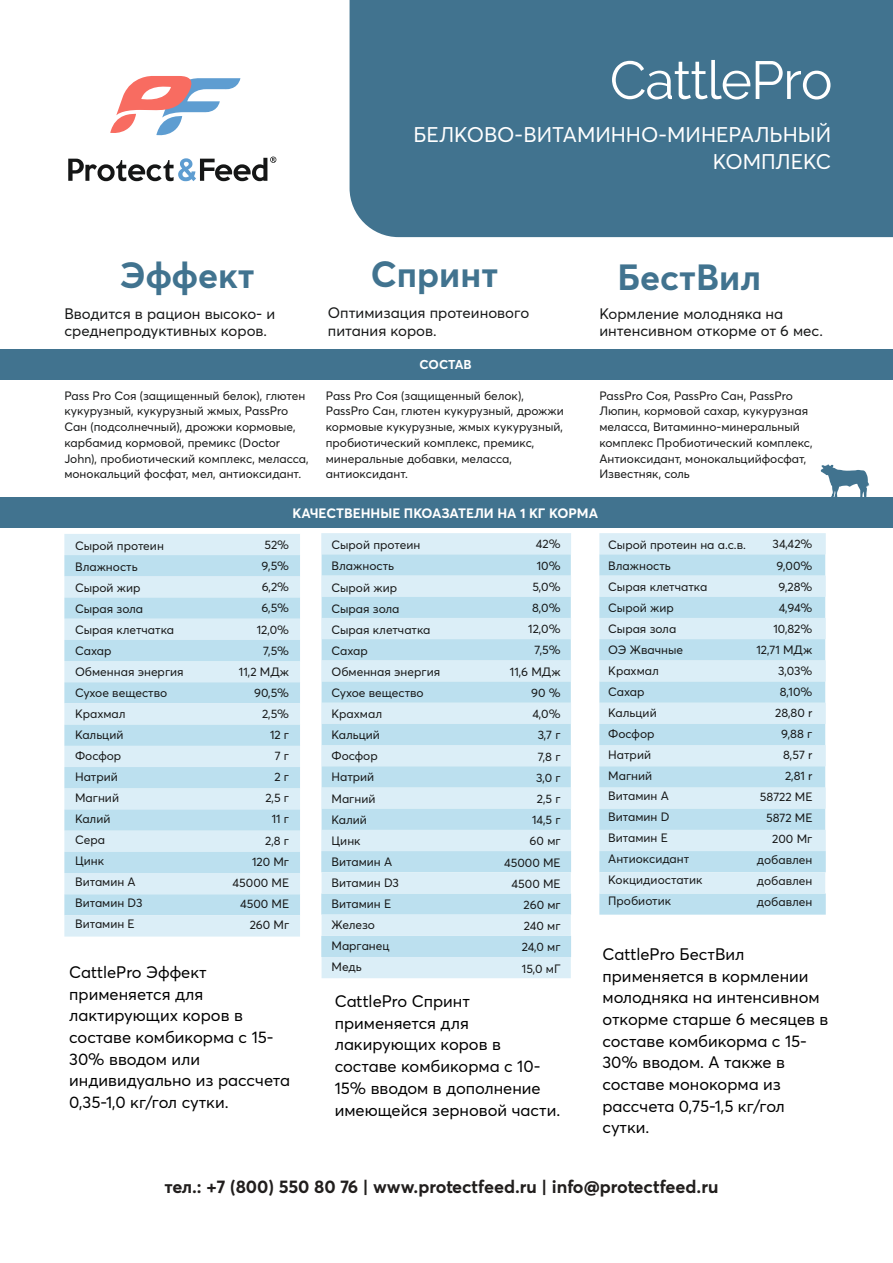
<style>
.page{position:relative;width:893px;height:1263px;background:#fff}
.page>*{position:absolute;margin:0;border:0;box-sizing:border-box;transform-origin:0 0}
.t1{font:700 36px "Averta CY";color:#41738f}
.t2{font:21px/27.6px "Averta CY";color:#fff;text-align:right}
.t3{font:700 18px "Averta CY";color:#211e1d}
.t4{font:16.5px/21.8px "Averta CY";color:#000}
.t5{font:15px/17.7px "Averta CY";color:#151616}
.t6{font:700 13.5px "Averta CY";color:#fff}
.t7{font:700 12.75px "Averta CY";color:#fff}
.t8{font:12px/21px "Averta CY";color:#151616}
</style>
<div class="page">
<div style="left:350px;top:0;width:543px;height:237px;background:#41738f"></div>
<svg style="left:110px;top:76px;width:130px;height:60px"></svg>
<svg style="left:68px;top:157px;width:208px;height:24px"></svg>
<div style="left:0;top:497px;width:893px;height:31px;background:#41738f"></div>
<div style="left:599px;top:533px;width:227px;height:318px;background:#dbeef7"></div>
<svg style="left:599px;top:851px;width:227px;height:64px;background:#c7e5f1"></svg>
<svg style="left:599px;top:554px;width:226px;height:276px;background:#cae6f2"></svg>
<svg style="left:321px;top:851px;width:250px;height:127px;background:#cce7f3"></svg>
<div style="left:321px;top:533px;width:250px;height:318px;background:#dbeef7"></div>
<svg style="left:322px;top:554px;width:249px;height:276px;background:#cae6f2"></svg>
<svg style="left:64px;top:534px;width:236px;height:402px;background:#cce7f3"></svg>
<div style="left:0;top:349px;width:893px;height:31px;background:#41738f"></div>
<svg style="left:821px;top:464px;width:48px;height:33px"></svg>
<svg style="left:612px;top:60px;width:218px;height:40px"></svg>
<h2 class="t2" style="left:413px;top:120px;width:419px">БЕЛКОВО-ВИТАМИННО-МИНЕРАЛЬНЫЙ<br>КОМПЛЕКС</h2>
<h1 class="t1" style="left:120px;top:253px;width:136px">Эффект</h1>
<h1 class="t1" style="left:371px;top:252px;width:129px">Спринт</h1>
<h1 class="t1" style="left:617px;top:255px;width:145px">БестВил</h1>
<p class="t5" style="left:328px;top:304px;width:203px">Оптимизация протеинового питания коров.</p>
<p class="t5" style="left:64px;top:304px;width:212px">Вводится в рацион высоко- и среднепродуктивных коров.</p>
<p class="t5" style="left:599px;top:304px;width:225px">Кормление молодняка на интенсивном откорме от 6 мес.</p>
<p class="t8" style="left:64px;top:387px;width:246px;line-height:15.8px">Pass Pro Соя (защищенный белок), глютен кукурузный, кукурузный жмых, PassPro Сан (подсолнечный), дрожжи кормовые, карбамид кормовой, премикс (Doctor John), пробиотический комплекс, меласса, монокальций фосфат, мел, антиоксидант.</p>
<p class="t7" style="left:420px;top:357px;width:54px">СОСТАВ</p>
<p class="t8" style="left:326px;top:387px;width:240px;line-height:15.8px">Pass Pro Соя (защищенный белок),<br>PassPro Сан, глютен кукурузный, дрожжи кормовые кукурузные, жмых кукурузный, пробиотический комплекс, премикс, минеральные добавки, меласса, антиоксидант.</p>
<p class="t8" style="left:599px;top:387px;width:215px;line-height:15.8px">PassPro Соя, PassPro Сан, PassPro<br>Люпин, кормовой сахар, кукурузная меласса, Витаминно-минеральный комплекс Пробиотический комплекс,<br>Антиоксидант, монокальцийфосфат,<br>Известняк, соль</p>
<p class="t6" style="left:292px;top:504px;width:307px">КАЧЕСТВЕННЫЕ ПКОАЗАТЕЛИ НА 1 КГ КОРМА</p>
<p class="t8" style="left:75px;top:535px;width:90px">Сырой протеин<br>Влажность<br>Сырой жир<br>Сырая зола</p>
<p class="t8" style="left:264px;top:534px;width:26px">52%</p>
<p class="t8" style="left:331px;top:534px;width:90px">Сырой протеин</p>
<p class="t8" style="left:262px;top:555px;width:29px">9,5%<br>6,2%</p>
<p class="t8" style="left:331px;top:556px;width:64px">Влажность</p>
<p class="t8" style="left:331px;top:577px;width:67px">Сырой жир</p>
<p class="t8" style="left:261px;top:598px;width:29px">6,5%</p>
<p class="t8" style="left:331px;top:598px;width:69px">Сырая зола</p>
<p class="t8" style="left:75px;top:619px;width:100px">Сырая клетчатка</p>
<p class="t8" style="left:257px;top:619px;width:34px">12,0%</p>
<p class="t8" style="left:331px;top:619px;width:100px">Сырая клетчатка</p>
<p class="t8" style="left:75px;top:640px;width:38px">Сахар</p>
<p class="t8" style="left:75px;top:661px;width:110px">Обменная энергия</p>
<p class="t8" style="left:75px;top:682px;width:94px">Сухое вещество<br>Крахмал<br>Кальций<br>Фосфор<br>Натрий<br>Магний<br>Калий<br>Сера<br>Цинк</p>
<p class="t8" style="left:75px;top:892px;width:69px">Витамин D3<br>Витамин Е</p>
<p class="t8" style="left:75px;top:871px;width:62px">Витамин А</p>
<p class="t8" style="left:263px;top:640px;width:28px">7,5%</p>
<p class="t8" style="left:254px;top:682px;width:37px">90,5%</p>
<p class="t8" style="left:239px;top:661px;width:52px">11,2 МДж</p>
<p class="t8" style="left:262px;top:703px;width:29px;text-align:right">2,5%<br>12 г</p>
<p class="t8" style="left:274px;top:766px;width:16px">2 г</p>
<p class="t8" style="left:275px;top:745px;width:16px">7 г</p>
<p class="t8" style="left:265px;top:787px;width:25px;text-align:center">2,5 г<br>11 г</p>
<p class="t8" style="left:265px;top:830px;width:25px">2,8 г</p>
<p class="t8" style="left:233px;top:872px;width:58px">45000 ME</p>
<p class="t8" style="left:250px;top:914px;width:41px">260 Mг</p>
<p class="t8" style="left:252px;top:851px;width:39px">120 Mг</p>
<p class="t8" style="left:240px;top:893px;width:51px">4500 ME</p>
<p class="t8" style="left:331px;top:640px;width:38px">Сахар</p>
<p class="t8" style="left:331px;top:661px;width:110px">Обменная энергия</p>
<p class="t8" style="left:331px;top:682px;width:94px">Сухое вещество<br>Крахмал</p>
<p class="t8" style="left:331px;top:745px;width:48px">Фосфор</p>
<p class="t8" style="left:331px;top:724px;width:50px">Кальций</p>
<p class="t8" style="left:331px;top:767px;width:44px">Натрий</p>
<p class="t8" style="left:331px;top:788px;width:46px">Магний</p>
<p class="t8" style="left:331px;top:809px;width:37px">Калий</p>
<p class="t8" style="left:331px;top:830px;width:31px">Цинк</p>
<p class="t8" style="left:331px;top:851px;width:69px">Витамин А<br>Витамин D3</p>
<p class="t8" style="left:331px;top:893px;width:61px">Витамин Е</p>
<p class="t8" style="left:331px;top:914px;width:45px">Железо</p>
<p class="t8" style="left:536px;top:534px;width:26px">42%</p>
<p class="t8" style="left:532px;top:576px;width:30px">5,0%<br>8,0%</p>
<p class="t8" style="left:535px;top:640px;width:28px">7,5%</p>
<p class="t8" style="left:531px;top:682px;width:31px;text-align:center">90 %<br>4,0%<br>3,7 г<br>7,8 г</p>
<p class="t8" style="left:537px;top:555px;width:25px">10%</p>
<p class="t8" style="left:528px;top:618px;width:34px">12,0%</p>
<p class="t8" style="left:510px;top:661px;width:52px">11,6 МДж</p>
<p class="t8" style="left:536px;top:767px;width:26px">3,0 г</p>
<p class="t8" style="left:537px;top:788px;width:25px">2,5 г</p>
<p class="t8" style="left:532px;top:809px;width:30px">14,5 г</p>
<p class="t8" style="left:530px;top:830px;width:33px">60 мг</p>
<p class="t8" style="left:504px;top:852px;width:58px">45000 МЕ</p>
<p class="t8" style="left:512px;top:873px;width:51px">4500 МЕ</p>
<p class="t8" style="left:523px;top:894px;width:39px">260 мг</p>
<p class="t8" style="left:524px;top:915px;width:38px">240 мг</p>
<p class="t8" style="left:608px;top:534px;width:139px">Сырой протеин на а.с.в.</p>
<p class="t8" style="left:608px;top:576px;width:100px">Сырая клетчатка</p>
<p class="t8" style="left:608px;top:555px;width:64px">Влажность</p>
<p class="t8" style="left:608px;top:597px;width:67px">Сырой жир</p>
<p class="t8" style="left:608px;top:618px;width:69px">Сырая зола</p>
<p class="t8" style="left:608px;top:639px;width:76px">ОЭ Жвачные<br>Крахмал<br>Сахар</p>
<p class="t8" style="left:608px;top:723px;width:63px">Фосфор<br>Натрий<br>Магний<br>Витамин А<br>Витамин D<br>Витамин Е</p>
<p class="t8" style="left:608px;top:702px;width:50px">Кальций</p>
<p class="t8" style="left:608px;top:848px;width:82px">Антиоксидант</p>
<p class="t8" style="left:608px;top:869px;width:96px">Кокцидиостатик<br>Пробиотик</p>
<p class="t8" style="left:773px;top:534px;width:41px;text-align:center">34,42%<br>9,00%</p>
<p class="t8" style="left:779px;top:597px;width:35px">4,94%</p>
<p class="t8" style="left:778px;top:576px;width:35px">9,28%</p>
<p class="t8" style="left:773px;top:618px;width:41px">10,82%</p>
<p class="t8" style="left:778px;top:660px;width:36px">3,03%</p>
<p class="t8" style="left:775px;top:702px;width:39px;text-align:center">28,80 r<br>9,88 г</p>
<p class="t8" style="left:785px;top:765px;width:29px">2,81 r</p>
<p class="t8" style="left:756px;top:639px;width:57px">12,71 МДж</p>
<p class="t8" style="left:780px;top:681px;width:34px">8,10%</p>
<p class="t8" style="left:783px;top:744px;width:31px">8,57 r</p>
<p class="t8" style="left:760px;top:786px;width:54px">58722 ME</p>
<p class="t8" style="left:766px;top:807px;width:48px">5872 ME</p>
<p class="t8" style="left:757px;top:849px;width:57px">добавлен</p>
<p class="t8" style="left:772px;top:828px;width:42px">200 Mг</p>
<p class="t8" style="left:757px;top:870px;width:57px">добавлен добавлен</p>
<h3 class="t4" style="left:69px;top:961px;width:222px">СattleРro Эффект применяется для лактирующих коров в составе комбикорма с 15-<br>30% вводом или индивидуально из рассчета<br>0,35-1,0 кг/гол сутки.</h3>
<p class="t8" style="left:331px;top:935px;width:60px">Марганец</p>
<p class="t8" style="left:331px;top:956px;width:32px">Медь</p>
<p class="t8" style="left:522px;top:936px;width:40px">24,0 мг</p>
<p class="t8" style="left:522px;top:958px;width:40px">15,0 мГ</p>
<h3 class="t4" style="left:335px;top:990px;width:227px">СattleРro Спринт применяется для лакирующих коров в составе комбикорма с 10-<br>15% вводом в дополнение имеющейся зерновой части.</h3>
<h3 class="t4" style="left:602px;top:943px;width:227px">СattleРro БестВил применяется в кормлении молодняка на интенсивном откорме старше 6 месяцев в составе комбикорма с 15-<br>30% вводом. А также в составе монокорма из рассчета 0,75-1,5 кг/гол сутки.</h3>
<h3 class="t3" style="left:164px;top:1176px;width:555px">тел.: +7 (800) 550 80 76 | www.protectfeed.ru | info@protectfeed.ru</h3>
</div>
